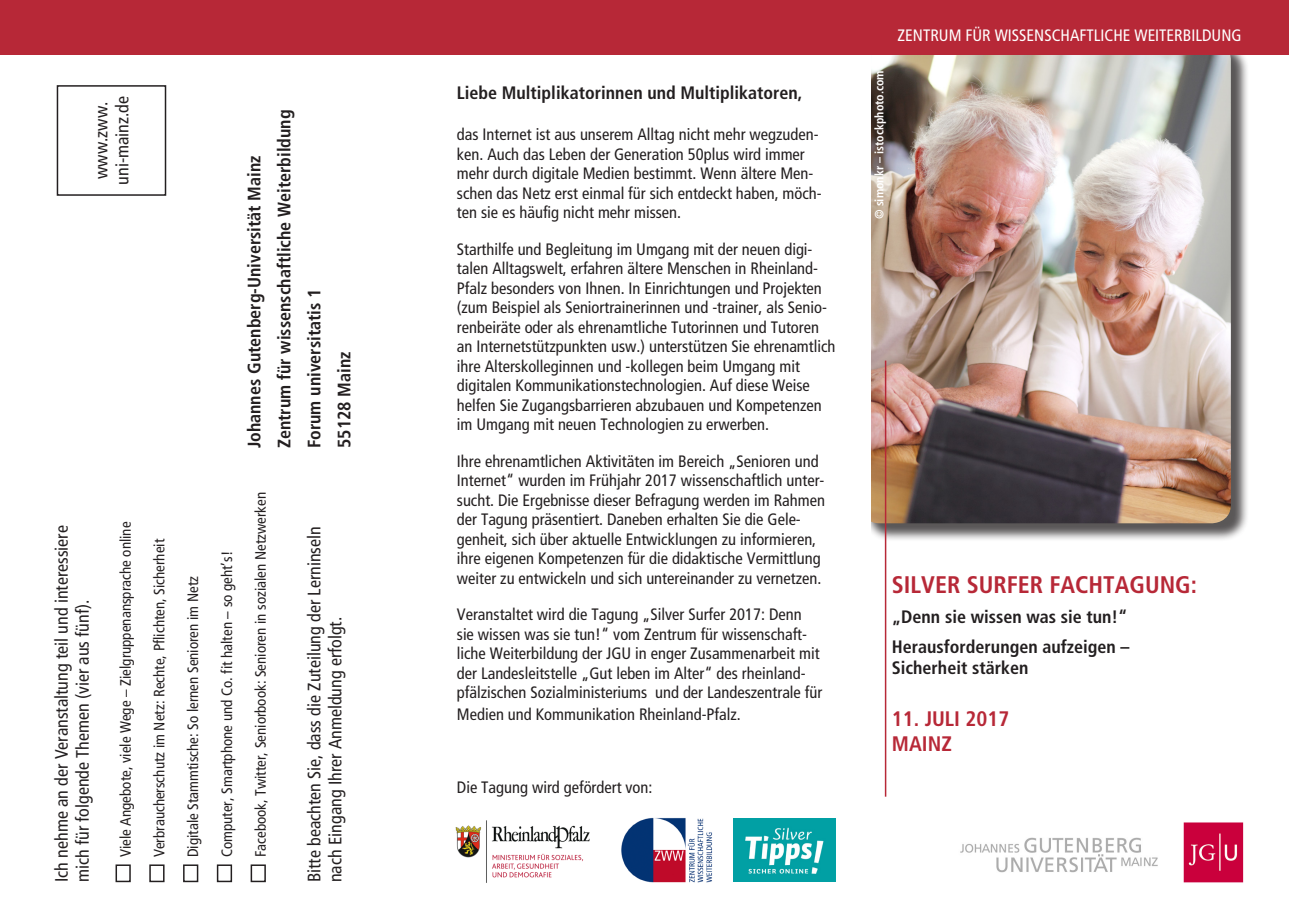
<style>
.page{position:relative;width:1289px;height:919px;background:#fff}
.page>*{position:absolute;margin:0;border:0;box-sizing:border-box;transform-origin:0 0}
.t1{font:700 condensed 24px "Frutiger LT";color:#b72837}
.t2{font:700 condensed 21px/25.2px "Frutiger LT";color:#b72837}
.überschrift{font:700 condensed 18px/29.5px "Frutiger LT";color:#231f20}
.text{font:condensed 18px/21px "Frutiger LT";color:#231f20}
.text-2{font:condensed 16.5px/19.5px "Frutiger LT";color:#231f20}
.text-3{font:condensed 16.5px "Frutiger LT";color:#fff}
.text-4{font:condensed 15px "Frutiger LT";color:#231f20}
.text-5{font:700 condensed 12px "Frutiger LT";color:#fff}
</style>
<div class="page">
<div style="left:863px;top:43px;width:386px;height:499px;background:#231f20;opacity:.75"></div>
<img style="left:870px;top:54px;width:360px;height:469px">
<hr style="left:884px;top:360px;width:2px;height:436px;background:#b72837">
<div style="left:115px;top:864px;width:16px;height:18px;border:2px solid #231f20"></div>
<div style="left:149px;top:864px;width:15px;height:18px;border:2px solid #231f20"></div>
<div style="left:183px;top:864px;width:15px;height:18px;border:2px solid #231f20"></div>
<div style="left:217px;top:864px;width:15px;height:18px;border:2px solid #231f20"></div>
<div style="left:250px;top:864px;width:16px;height:18px;border:2px solid #231f20"></div>
<div style="left:839px;top:39px;width:31px;height:526px;background:#fff"></div>
<div style="left:0;top:0;width:1288px;height:54px;background:#b72837"></div>
<div style="left:57px;top:85px;width:109px;height:111px;border:2px solid #231f20"></div>
<img style="left:960px;top:822px;width:284px;height:61px">
<img style="left:621px;top:817px;width:92px;height:66px">
<img style="left:455px;top:820px;width:135px;height:63px">
<img style="left:733px;top:818px;width:102px;height:63px">
<p class="text" style="left:91px;top:185px;width:90px;text-align:center;rotate:-90deg">www.zww. uni-mainz.de</p>
<p class="text" style="left:51px;top:882px;width:358px;rotate:-90deg">Ich nehme an der Veranstaltung teil und interessiere mich für folgende Themen (vier aus fünf).</p>
<p class="text-4" style="left:117px;top:857px;width:337px;rotate:-90deg">Viele Angebote, viele Wege – Zielgruppenansprache online</p>
<p class="text-4" style="left:151px;top:857px;width:320px;rotate:-90deg">Verbraucherschutz im Netz: Rechte, Pflichten, Sicherheit</p>
<p class="text-4" style="left:184px;top:857px;width:282px;rotate:-90deg">Digitale Stammtische: So lernen Senioren im Netz</p>
<p class="überschrift" style="left:239px;top:448px;width:294px;rotate:-90deg">Johannes Gutenberg-Universität Mainz</p>
<p class="überschrift" style="left:269px;top:448px;width:340px;rotate:-90deg">Zentrum für wissenschaftliche Weiterbildung</p>
<p class="überschrift" style="left:299px;top:448px;width:161px;rotate:-90deg">Forum universitatis 1</p>
<p class="überschrift" style="left:329px;top:448px;width:98px;rotate:-90deg">55128 Mainz</p>
<p class="text-4" style="left:218px;top:857px;width:307px;rotate:-90deg">Computer, Smartphone und Co. fit halten – so geht’s!</p>
<p class="text-4" style="left:252px;top:857px;width:366px;rotate:-90deg">Facebook, Twitter, Seniorbook: Senioren in sozialen Netzwerken</p>
<p class="text" style="left:304px;top:882px;width:357px;rotate:-90deg">Bitte beachten Sie, dass die Zuteilung der Lerninseln nach Eingang Ihrer Anmeldung erfolgt.</p>
<p class="überschrift" style="left:457px;top:78px;width:347px">Liebe Multiplikatorinnen und Multiplikatoren,</p>
<p class="text-2" style="left:457px;top:125px;width:366px">das Internet ist aus unserem Alltag nicht mehr wegzuden&shy;ken. Auch das Leben der Generation 50plus wird immer mehr durch digitale Medien bestimmt. Wenn ältere Men&shy;schen das Netz erst einmal für sich entdeckt haben, möch&shy;ten sie es häufig nicht mehr missen.</p>
<p class="text-2" style="left:457px;top:239px;width:380px">Starthilfe und Begleitung im Umgang mit der neuen digi&shy;talen Alltagswelt, erfahren ältere Menschen in Rheinland-Pfalz besonders von Ihnen. In Einrichtungen und Projekten (zum Beispiel als Seniortrainerinnen und -trainer, als Senio&shy;renbeiräte oder als ehrenamtliche Tutorinnen und Tutoren an Internetstützpunkten usw.) unterstützen Sie ehrenamtlich ihre Alterskolleginnen und -kollegen beim Umgang mit digitalen Kommunikationstechnologien. Auf diese Weise helfen Sie Zugangsbarrieren abzubauen und Kompetenzen im Umgang mit neuen Technologien zu erwerben.</p>
<p class="text-2" style="left:457px;top:451px;width:369px">Ihre ehrenamtlichen Aktivitäten im Bereich „Senioren und Internet“ wurden im Frühjahr 2017 wissenschaftlich unter&shy;sucht. Die Ergebnisse dieser Befragung werden im Rahmen der Tagung präsentiert. Daneben erhalten Sie die Gele&shy;genheit, sich über aktuelle Entwicklungen zu informieren, ihre eigenen Kompetenzen für die didaktische Vermittlung weiter zu entwickeln und sich untereinander zu vernetzen.</p>
<p class="text-2" style="left:457px;top:605px;width:367px">Veranstaltet wird die Tagung „Silver Surfer 2017: Denn sie wissen was sie tun!“ vom Zentrum für wissenschaft&shy;liche Weiterbildung der JGU in enger Zusammenarbeit mit der Landesleitstelle „Gut leben im Alter“ des rheinland&shy;pfälzischen Sozialministeriums und der Landeszentrale für</p>
<p class="text-2" style="left:457px;top:704px;width:285px">Medien und Kommunikation Rheinland-Pfalz.</p>
<p class="text-2" style="left:457px;top:777px;width:197px">Die Tagung wird gefördert von:</p>
<p class="text-5" style="left:872px;top:219px;width:150px;rotate:-90deg">© simonkr – istockphoto.com</p>
<p class="text-3" style="left:897px;top:26px;width:345px">ZENTRUM FÜR WISSENSCHAFTLICHE WEITERBILDUNG</p>
<p class="t1" style="left:891px;top:570px;width:306px">SILVER SURFER FACHTAGUNG:</p>
<p class="überschrift" style="left:891px;top:602px;width:239px">„Denn sie wissen was sie tun!“<br>Herausforderungen aufzeigen –</p>
<p class="überschrift" style="left:891px;top:652px;width:138px">Sicherheit stärken</p>
<p class="t2" style="left:891px;top:706px;width:119px">11. JULI 2017<br>MAINZ</p>
</div>
